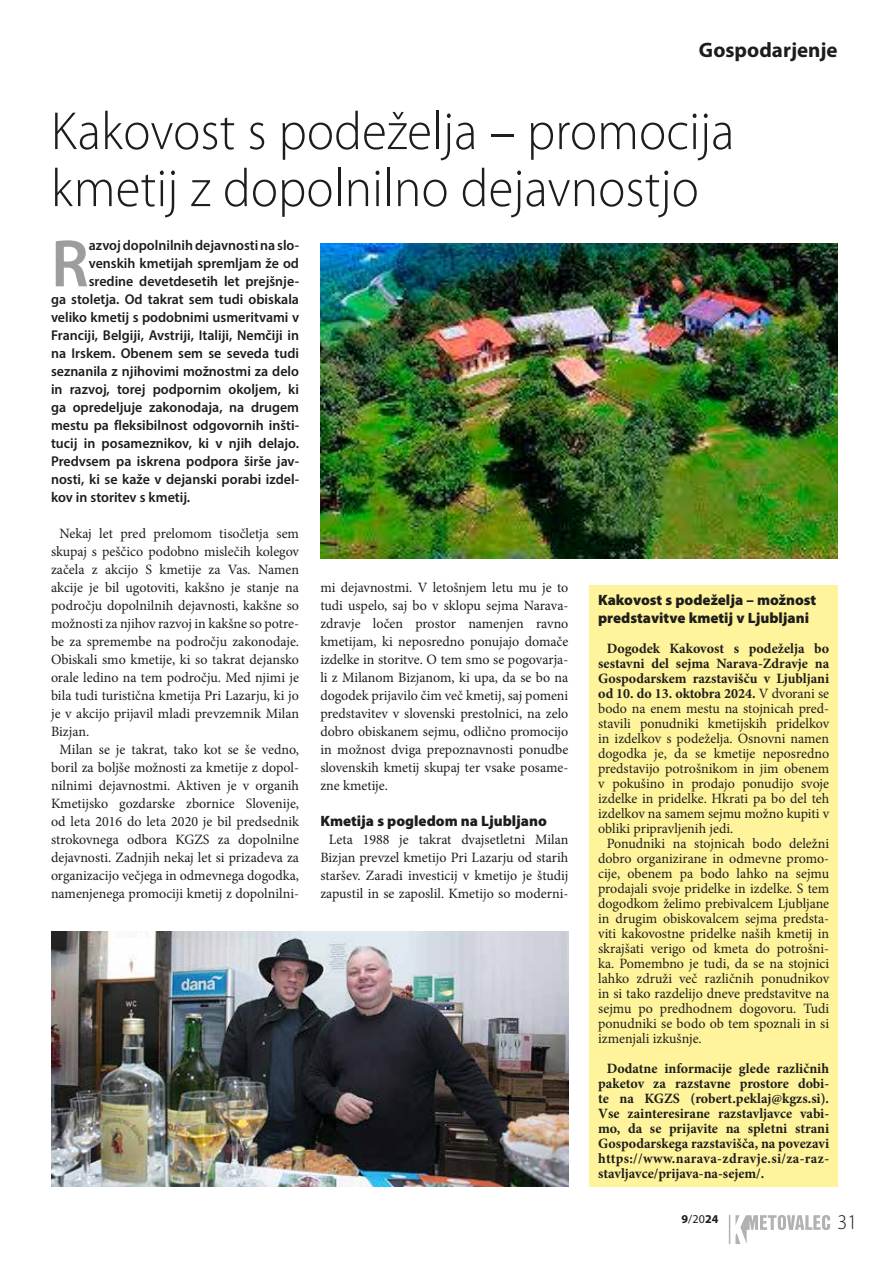
<style>
.page{position:relative;width:893px;height:1263px;background:#fff}
.page>*{position:absolute;margin:0;border:0;box-sizing:border-box;transform-origin:0 0}
.t1{font:600 67.65px "Myriad Pro";color:#9d9d9c}
.t2{font:300 54px/57px "Myriad Pro";letter-spacing:.005em;color:#1d1d1b;scale:.94 1}
.t3{font:700 21px "Myriad Pro";color:#1d1d1b}
.t4{font:300 21px "Myriad Pro";color:#1d1d1b;scale:.95 1}
.t5{font:900 15px/18px "Myriad Pro";color:#1d1d1b}
.t6{font:14.25px/18px "Minion Pro";color:#1d1d1b;text-align:justify}
.t7{font:600 14.25px "Myriad Pro";color:#1d1d1b}
.t8{font:700 14.25px/15px "Minion Pro";color:#1d1d1b;text-align:justify}
.t9{font:700 12px "Myriad Pro";color:#1d1d1b}
.s1{font-weight:400}
</style>
<div class="page">
<div style="left:590px;top:585px;width:248px;height:601px;background:#fff49b"></div>
<img style="left:51px;top:931px;width:517px;height:255px">
<img style="left:320px;top:244px;width:518px;height:314px">
<svg style="left:729px;top:1215px;width:101px;height:29px"></svg>
<h3 class="t3" style="left:699px;top:37px;width:140px">Gospodarjenje</h3>
<h2 class="t2" style="left:51px;top:103px;width:728px">Kakovost s podeželja – promocija kmetij z dopolnilno dejavnostjo</h2>
<h1 class="t1" style="left:51px;top:221px;width:39px">R</h1>
<p class="t7" style="left:89px;top:236px;width:212px">azvoj dopolnilnih dejavnosti na slo-</p>
<p class="t7" style="left:89px;top:254px;width:212px">venskih kmetijah spremljam že od</p>
<p class="t7" style="left:89px;top:272px;width:212px">sredine devetdesetih let prejšnje-</p>
<p class="t7" style="left:51px;top:290px;width:250px">ga stoletja. Od takrat sem tudi obiskala</p>
<p class="t7" style="left:51px;top:308px;width:250px">veliko kmetij s podobnimi usmeritvami v</p>
<p class="t7" style="left:51px;top:326px;width:250px">Franciji, Belgiji, Avstriji, Italiji, Nemčiji in</p>
<p class="t7" style="left:51px;top:344px;width:250px">na Irskem. Obenem sem se seveda tudi</p>
<p class="t7" style="left:51px;top:362px;width:250px">seznanila z njihovimi možnostmi za delo</p>
<p class="t7" style="left:51px;top:380px;width:250px">in razvoj, torej podpornim okoljem, ki</p>
<p class="t7" style="left:51px;top:398px;width:250px">ga opredeljuje zakonodaja, na drugem</p>
<p class="t7" style="left:51px;top:416px;width:250px">mestu pa fleksibilnost odgovornih inšti-</p>
<p class="t7" style="left:51px;top:434px;width:250px">tucij in posameznikov, ki v njih delajo.</p>
<p class="t7" style="left:51px;top:452px;width:250px">Predvsem pa iskrena podpora širše jav-</p>
<p class="t7" style="left:51px;top:470px;width:250px">nosti, ki se kaže v dejanski porabi izdel-</p>
<p class="t7" style="left:51px;top:488px;width:141px">kov in storitev s kmetij.</p>
<p class="t6" style="left:60px;top:525px;width:241px">Nekaj let pred prelomom tisočletja sem</p>
<p class="t6" style="left:51px;top:543px;width:250px">skupaj s peščico podobno mislečih kolegov</p>
<p class="t6" style="left:51px;top:561px;width:250px">začela z akcijo S kmetije za Vas. Namen</p>
<p class="t6" style="left:51px;top:579px;width:249px">akcije je bil ugotoviti, kakšno je stanje na</p>
<p class="t6" style="left:51px;top:597px;width:250px">področju dopolnilnih dejavnosti, kakšne so</p>
<p class="t6" style="left:51px;top:615px;width:250px">možnosti za njihov razvoj in kakšne so potre-</p>
<p class="t6" style="left:51px;top:633px;width:250px">be za spremembe na področju zakonodaje.</p>
<p class="t6" style="left:51px;top:651px;width:250px">Obiskali smo kmetije, ki so takrat dejansko</p>
<p class="t6" style="left:51px;top:669px;width:250px">orale ledino na tem področju. Med njimi je</p>
<p class="t6" style="left:51px;top:687px;width:250px">bila tudi turistična kmetija Pri Lazarju, ki jo</p>
<p class="t6" style="left:51px;top:705px;width:250px">je v akcijo prijavil mladi prevzemnik Milan</p>
<p class="t6" style="left:51px;top:723px;width:40px">Bizjan.</p>
<p class="t6" style="left:60px;top:741px;width:241px">Milan se je takrat, tako kot se še vedno,</p>
<p class="t6" style="left:51px;top:759px;width:250px">boril za boljše možnosti za kmetije z dopol-</p>
<p class="t6" style="left:51px;top:777px;width:250px">nilnimi dejavnostmi. Aktiven je v organih</p>
<p class="t6" style="left:51px;top:795px;width:250px">Kmetijsko gozdarske zbornice Slovenije,</p>
<p class="t6" style="left:51px;top:813px;width:250px">od leta 2016 do leta 2020 je bil predsednik</p>
<p class="t6" style="left:51px;top:831px;width:250px">strokovnega odbora KGZS za dopolnilne</p>
<p class="t6" style="left:51px;top:849px;width:250px">dejavnosti. Zadnjih nekaj let si prizadeva za</p>
<p class="t6" style="left:51px;top:867px;width:250px">organizacijo večjega in odmevnega dogodka,</p>
<p class="t6" style="left:51px;top:885px;width:250px">namenjenega promociji kmetij z dopolnilni-</p>
<p class="t6" style="left:320px;top:579px;width:250px">mi dejavnostmi. V letošnjem letu mu je to tudi uspelo, saj bo v sklopu sejma Narava&shy;zdravje ločen prostor namenjen ravno kmetijam, ki neposredno ponujajo domače izdelke in storitve. O tem smo se pogovarja&shy;li z Milanom Bizjanom, ki upa, da se bo na dogodek prijavilo čim več kmetij, saj pomeni predstavitev v slovenski prestolnici, na zelo dobro obiskanem sejmu, odlično promocijo in možnost dviga prepoznavnosti ponudbe slovenskih kmetij skupaj ter vsake posame&shy;zne kmetije.</p>
<p class="t5" style="left:320px;top:812px;width:228px">Kmetija s pogledom na Ljubljano</p>
<p class="t6" style="left:320px;top:831px;width:250px;text-align:center">Leta 1988 je takrat dvajsetletni Milan Bizjan prevzel kmetijo Pri Lazarju od starih staršev. Zaradi investicij v kmetijo je študij zapustil in se zaposlil. Kmetijo so moderni-</p>
<p class="t5" style="left:598px;top:591px;width:220px">Kakovost s podeželja – možnost predstavitve kmetij v Ljubljani</p>
<p class="t8" style="left:607px;top:641px;width:224px">Dogodek Kakovost s podeželja bo</p>
<p class="t8" style="left:598px;top:656px;width:233px">sestavni del sejma Narava-Zdravje na</p>
<p class="t8" style="left:598px;top:671px;width:233px">Gospodarskem razstavišču v Ljubljani</p>
<p class="t8" style="left:598px;top:686px;width:232px">od 10. do 13. oktobra 2024. <span class="s1">V dvorani se</span></p>
<p class="t6" style="left:598px;top:699px;width:233px">bodo na enem mestu na stojnicah pred-</p>
<p class="t6" style="left:598px;top:714px;width:233px">stavili ponudniki kmetijskih pridelkov</p>
<p class="t6" style="left:598px;top:729px;width:233px">in izdelkov s podeželja. Osnovni namen</p>
<p class="t6" style="left:598px;top:744px;width:233px">dogodka je, da se kmetije neposredno</p>
<p class="t6" style="left:598px;top:759px;width:233px">predstavijo potrošnikom in jim obenem</p>
<p class="t6" style="left:598px;top:774px;width:233px">v pokušino in prodajo ponudijo svoje</p>
<p class="t6" style="left:598px;top:789px;width:233px">izdelke in pridelke. Hkrati pa bo del teh</p>
<p class="t6" style="left:598px;top:804px;width:233px">izdelkov na samem sejmu možno kupiti v</p>
<p class="t6" style="left:598px;top:819px;width:137px">obliki pripravljenih jedi.</p>
<p class="t6" style="left:607px;top:834px;width:224px">Ponudniki na stojnicah bodo deležni</p>
<p class="t6" style="left:598px;top:849px;width:233px">dobro organizirane in odmevne promo-</p>
<p class="t6" style="left:598px;top:864px;width:232px">cije, obenem pa bodo lahko na sejmu</p>
<p class="t6" style="left:598px;top:879px;width:233px">prodajali svoje pridelke in izdelke. S tem</p>
<p class="t6" style="left:598px;top:894px;width:233px">dogodkom želimo prebivalcem Ljubljane</p>
<p class="t6" style="left:598px;top:909px;width:233px">in drugim obiskovalcem sejma predsta-</p>
<p class="t6" style="left:598px;top:924px;width:233px">viti kakovostne pridelke naših kmetij in</p>
<p class="t6" style="left:598px;top:939px;width:233px">skrajšati verigo od kmeta do potrošni-</p>
<p class="t6" style="left:598px;top:954px;width:233px">ka. Pomembno je tudi, da se na stojnici</p>
<p class="t6" style="left:598px;top:969px;width:233px">lahko združi več različnih ponudnikov</p>
<p class="t6" style="left:598px;top:984px;width:233px">in si tako razdelijo dneve predstavitve na</p>
<p class="t6" style="left:598px;top:999px;width:233px">sejmu po predhodnem dogovoru. Tudi</p>
<p class="t6" style="left:598px;top:1014px;width:233px">ponudniki se bodo ob tem spoznali in si</p>
<p class="t6" style="left:598px;top:1029px;width:105px">izmenjali izkušnje.</p>
<p class="t8" style="left:598px;top:1061px;width:233px;text-indent:9px">Dodatne informacije glede različnih paketov za razstavne prostore dobi&shy;te na KGZS (robert.peklaj@kgzs.si).<br>Vse zainteresirane razstavljavce vabi&shy;mo, da se prijavite na spletni strani Gospodarskega razstavišča, na povezavi https://www.narava-zdravje.si/za-raz&shy;stavljavce/prijava-na-sejem/.</p>
<p class="t9" style="left:681px;top:1211px;width:39px">9<span class="s1">/20</span>24</p>
<h3 class="t4" style="left:838px;top:1210px;width:22px">31</h3>
</div>
